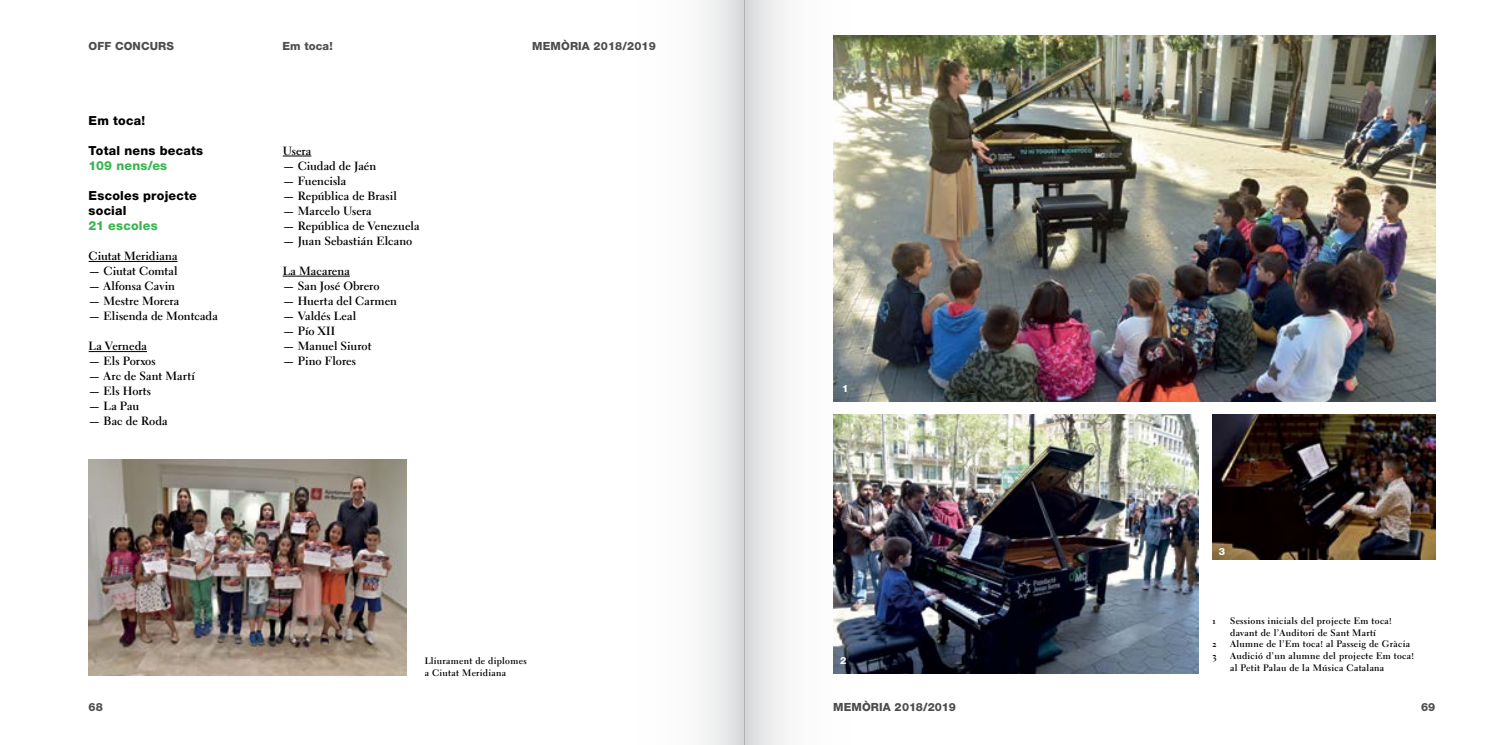
<style>
.page{position:relative;width:1489px;height:745px;background:#fff}
.page>*{position:absolute;margin:0;border:0;box-sizing:border-box;transform-origin:0 0}
.t1{font:800 12.5px/15px "Helvetica Neue LT";letter-spacing:.02em;color:#000}
.t2{font:800 12.5px "Helvetica Neue LT";letter-spacing:.02em;color:#38b54f}
.t3{font:11.88px "Electra LH Bold Os F";letter-spacing:.005em;color:#000}
.t4{font:800 11.25px "Helvetica Neue LT";letter-spacing:.01em;color:#4d4d4f}
.t5{font:800 10px "Helvetica Neue LT";color:#fff}
.t6{font:9.38px/11.9px "Electra LH Bold Os F";letter-spacing:.03em;color:#000}
</style>
<div class="page">
<div style="left:594px;top:0;width:150px;height:744px;background:linear-gradient(to right,#fff,#e8e8e9)"></div>
<svg style="left:744px;top:0;width:151px;height:744px"></svg>
<hr style="left:89px;top:261px;width:88px;height:1px;background:#000">
<hr style="left:89px;top:351px;width:58px;height:1px;background:#000">
<svg style="left:283px;top:156px;width:28px;height:1px"></svg>
<hr style="left:283px;top:276px;width:67px;height:1px;background:#000">
<img style="left:833px;top:414px;width:365px;height:259px">
<img style="left:89px;top:459px;width:317px;height:216px">
<img style="left:833px;top:36px;width:602px;height:365px">
<img style="left:1212px;top:414px;width:223px;height:145px">
<p class="t4" style="left:89px;top:40px;width:87px">OFF Concurs</p>
<p class="t4" style="left:282px;top:40px;width:52px">Em toca!</p>
<p class="t4" style="left:532px;top:40px;width:125px">MEMÒRIA 2018/2019</p>
<p class="t1" style="left:89px;top:113px;width:58px">Em toca!</p>
<p class="t1" style="left:89px;top:143px;width:116px">Total nens becats</p>
<p class="t2" style="left:89px;top:158px;width:80px">109 nens/es</p>
<p class="t1" style="left:89px;top:188px;width:110px">Escoles projecte social</p>
<p class="t2" style="left:89px;top:218px;width:71px">21 escoles</p>
<p class="t3" style="left:89px;top:248px;width:90px">Ciutat Meridiana</p>
<p class="t3" style="left:89px;top:263px;width:91px">— Ciutat Comtal</p>
<p class="t3" style="left:89px;top:278px;width:88px">— Alfonsa Cavin</p>
<p class="t3" style="left:89px;top:293px;width:92px">— Mestre Morera</p>
<p class="t3" style="left:89px;top:308px;width:131px">— Elisenda de Montcada</p>
<p class="t3" style="left:89px;top:338px;width:60px">La Verneda</p>
<p class="t3" style="left:89px;top:353px;width:69px">— Els Porxos</p>
<p class="t3" style="left:89px;top:368px;width:108px">— Arc de Sant Martí</p>
<p class="t3" style="left:89px;top:383px;width:64px">— Els Horts</p>
<p class="t3" style="left:89px;top:398px;width:52px">— La Pau</p>
<p class="t3" style="left:89px;top:413px;width:81px">— Bac de Roda</p>
<p class="t3" style="left:283px;top:143px;width:30px">Usera</p>
<p class="t3" style="left:283px;top:158px;width:95px">— Ciudad de Jaén</p>
<p class="t3" style="left:283px;top:173px;width:65px">— Fuencisla</p>
<p class="t3" style="left:283px;top:188px;width:116px">— República de Brasil</p>
<p class="t3" style="left:283px;top:203px;width:90px">— Marcelo Usera</p>
<p class="t3" style="left:283px;top:218px;width:138px">— República de Venezuela</p>
<p class="t3" style="left:283px;top:233px;width:131px">— Juan Sebastián Elcano</p>
<p class="t3" style="left:283px;top:263px;width:69px">La Macarena</p>
<p class="t3" style="left:283px;top:278px;width:98px">— San José Obrero</p>
<p class="t3" style="left:283px;top:293px;width:116px">— Huerta del Carmen</p>
<p class="t3" style="left:283px;top:308px;width:75px">— Valdés Leal</p>
<p class="t3" style="left:283px;top:323px;width:54px">— Pío XII</p>
<p class="t3" style="left:283px;top:338px;width:90px">— Manuel Siurot</p>
<p class="t3" style="left:283px;top:353px;width:75px">— Pino Flores</p>
<p class="t5" style="left:842px;top:382px;width:8px">1</p>
<p class="t6" style="left:424px;top:654px;width:103px">Lliurament de diplomes</p>
<p class="t5" style="left:840px;top:654px;width:8px">2</p>
<p class="t6" style="left:424px;top:666px;width:83px">a Ciutat Meridiana</p>
<p class="t5" style="left:1218px;top:545px;width:8px">3</p>
<p class="t6" style="left:1212px;top:614px;width:5px">1</p>
<p class="t6" style="left:1230px;top:614px;width:163px">Sessions inicials del projecte Em toca! davant de l’Auditori de Sant Martí</p>
<p class="t6" style="left:1212px;top:637px;width:5px">2</p>
<p class="t6" style="left:1230px;top:637px;width:181px">Alumne de l’Em toca! al Passeig de Gràcia</p>
<p class="t6" style="left:1212px;top:649px;width:6px">3</p>
<p class="t6" style="left:1230px;top:649px;width:185px">Audició d’un alumne del projecte Em toca! al Petit Palau de la Música Catalana</p>
<p class="t4" style="left:89px;top:700px;width:16px">68</p>
<p class="t4" style="left:833px;top:700px;width:124px">MEMÒRIA 2018/2019</p>
<p class="t4" style="left:1420px;top:700px;width:16px">69</p>
</div>
